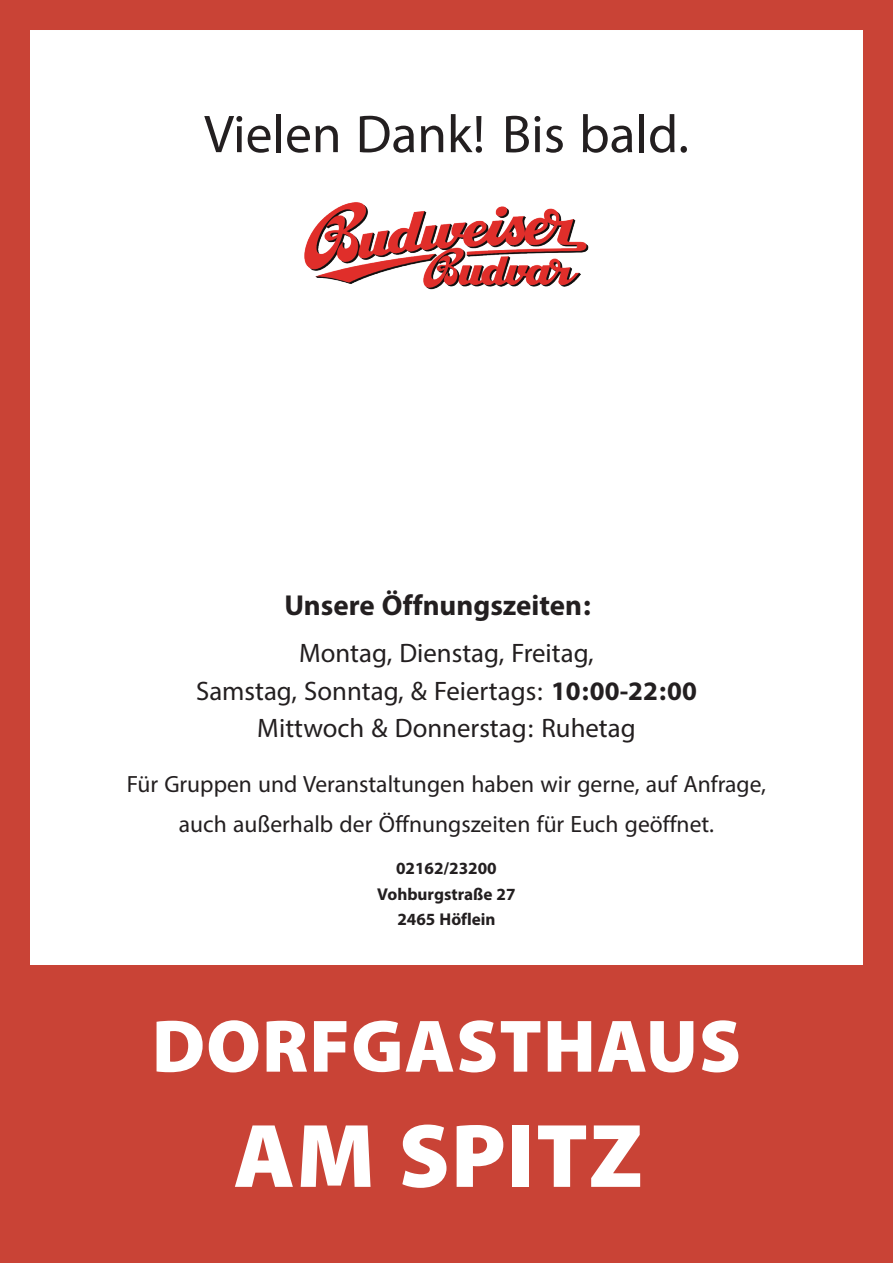
<style>
.page{position:relative;width:893px;height:1263px;background:#fff}
.page>*{position:absolute;margin:0;border:0;box-sizing:border-box;transform-origin:0 0}
.t1{font:900 127.5px "Myriad Arabic";letter-spacing:.01em;color:#fff}
.t2{font:900 105px "Myriad Arabic";letter-spacing:.01em;color:#fff}
.t3{font:75px "Myriad Arabic";color:#231f20}
.t4{font:700 40.5px "Myriad Arabic";color:#231f20}
.t5{font:37.5px/37.5px "Myriad Arabic";color:#231f20;text-align:center}
.t6{font:33px/39.6px "Myriad Arabic";color:#231f20;text-align:center}
.t7{font:700 24px/25.5px "Myriad Arabic";color:#231f20;text-align:center}
.s1{font-weight:700}
</style>
<div class="page">
<div style="left:0;top:0;width:893px;height:1263px;border:30px solid #c94336"></div>
<img style="left:304px;top:202px;width:285px;height:88px">
<div style="left:12px;top:965px;width:869px;height:270px;background:#c94336"></div>
<h3 class="t3" style="left:204px;top:83px;width:486px">Vielen Dank! Bis bald.</h3>
<p class="t4" style="left:284px;top:578px;width:309px">Unsere Öffnungszeiten:</p>
<p class="t5" style="left:196px;top:635px;width:502px">Montag, Dienstag, Freitag,<br>Samstag, Sonntag, &amp; Feiertags: <span class="s1">10:00-22:00<br></span>Mittwoch &amp; Donnerstag: Ruhetag</p>
<p class="t6" style="left:127px;top:764px;width:641px">Für Gruppen und Veranstaltungen haben wir gerne, auf Anfrage, auch außerhalb der Öffnungszeiten für Euch geöffnet.</p>
<p class="t7" style="left:377px;top:853px;width:140px">02162/23200<br>Vohburgstraße 27<br>2465 Höflein</p>
<h2 class="t2" style="left:152px;top:974px;width:591px">DORFGASTHAUS</h2>
<h1 class="t1" style="left:234px;top:1068px;width:411px">AM SPITZ</h1>
</div>
